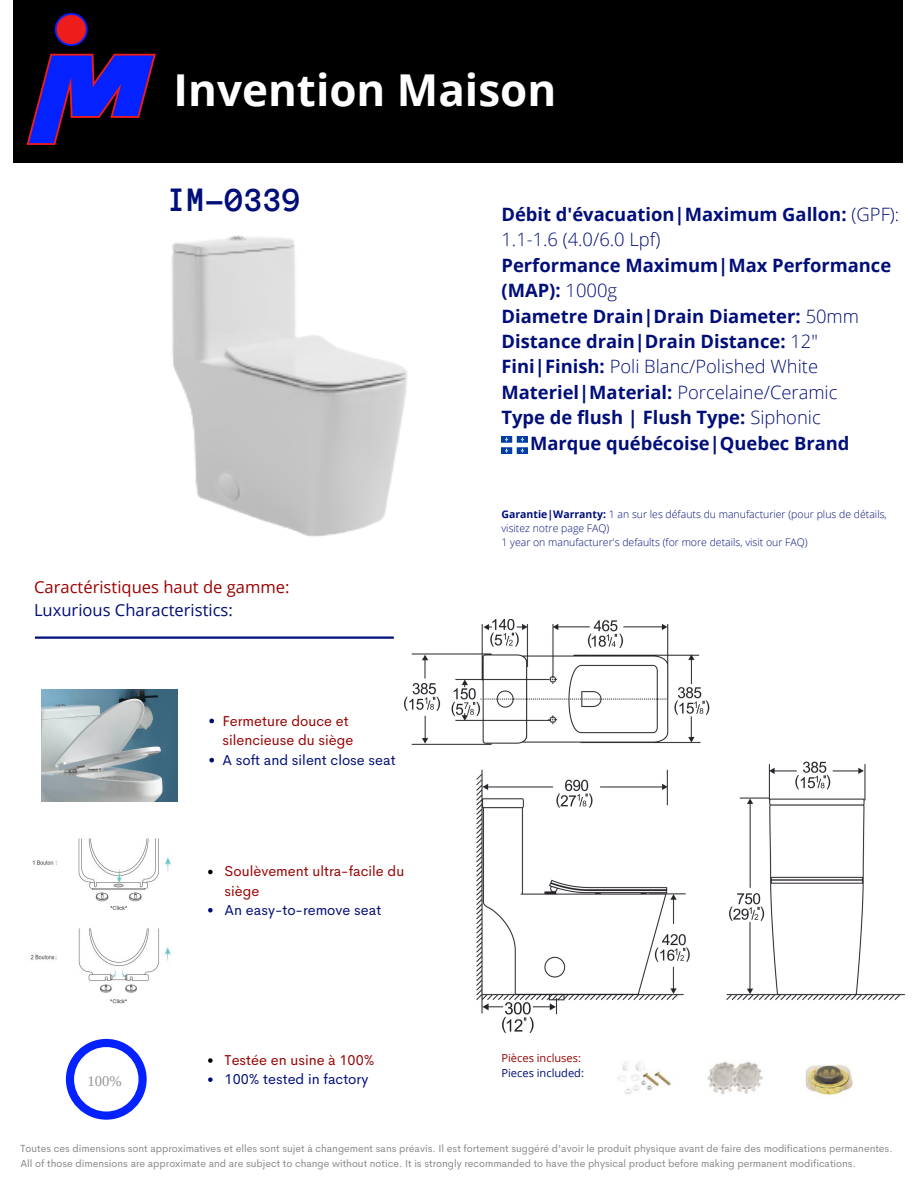
<style>
.page{position:relative;width:918px;height:1188px;background:#fff}
.page>*{position:absolute;margin:0;border:0;box-sizing:border-box;transform-origin:0 0}
.t1{font:700 43.95px "Open Sans";color:#fff}
.t2{font:700 35.1px "Anonymous Pro";color:#000e79}
.t3{font:700 18.45px/25.3px "Open Sans";color:#000e79}
.t4{font:300 18.45px "Open Sans";color:#000e79}
.t5{font:16.5px "Open Sans";color:#990202}
.t6{font:16.5px "Open Sans";color:#000e79}
.t7{font:14.7px "Liberation Serif";color:#939598}
.t8{font:14.4px/19.6px "Cerebri Sans";color:#990202}
.t9{font:14.4px "Cerebri Sans";color:#000e79}
.t10{font:11.1px "Open Sans";color:#990202}
.t11{font:11.1px "Open Sans";color:#000e79}
.t12{font:300 10.5px/14px "Open Sans";color:#000e79}
.t13{font:10.35px/14.4px "Cerebri Sans";color:#8a8988}
.s1{font-weight:300}
.s2{font-weight:700}
</style>
<div class="page">
<div style="left:14px;top:0;width:889px;height:162px;background:#000"></div>
<img style="left:41px;top:689px;width:136px;height:113px">
<img style="left:30px;top:838px;width:141px;height:166px">
<img style="left:618px;top:1061px;width:54px;height:33px">
<img style="left:707px;top:1061px;width:56px;height:33px">
<img style="left:805px;top:1064px;width:48px;height:31px">
<svg style="left:66px;top:1039px;width:81px;height:81px"></svg>
<img style="left:13px;top:0;width:751px;height:639px">
<img style="left:405px;top:620px;width:499px;height:413px">
<svg style="left:209px;top:719px;width:5px;height:4px"></svg>
<svg style="left:209px;top:758px;width:5px;height:4px"></svg>
<svg style="left:208px;top:870px;width:5px;height:4px"></svg>
<svg style="left:208px;top:908px;width:5px;height:4px"></svg>
<svg style="left:208px;top:1058px;width:5px;height:5px"></svg>
<svg style="left:208px;top:1077px;width:5px;height:5px"></svg>
<h1 class="t1" style="left:174px;top:59px;width:384px">Invention Maison</h1>
<h2 class="t2" style="left:168px;top:182px;width:135px">IM-0339</h2>
<h3 class="t5" style="left:34px;top:575px;width:257px">Caractéristiques haut de gamme:</h3>
<h3 class="t6" style="left:34px;top:598px;width:200px">Luxurious Characteristics:</h3>
<h3 class="t8" style="left:222px;top:711px;width:132px">Fermeture douce et silencieuse du siège</h3>
<h3 class="t9" style="left:222px;top:751px;width:175px">A soft and silent close seat</h3>
<h3 class="t7" style="left:87px;top:1072px;width:36px">100%</h3>
<h3 class="t8" style="left:225px;top:862px;width:181px;line-height:19.2px">Soulèvement ultra-facile du siège</h3>
<h3 class="t9" style="left:225px;top:900px;width:158px">An easy-to-remove seat</h3>
<h3 class="t8" style="left:225px;top:1050px;width:151px">Testée en usine à 100%</h3>
<h3 class="t9" style="left:225px;top:1070px;width:145px">100% tested in factory</h3>
<h3 class="t3" style="left:502px;top:201px;width:399px">Débit d'évacuation|Maximum Gallon: <span class="s1">(GPF):<br>1.1-1.6 (4.0/6.0 Lpf)</span></h3>
<h3 class="t3" style="left:502px;top:252px;width:391px">Performance Maximum|Max Performance</h3>
<h3 class="t3" style="left:502px;top:277px;width:117px">(MAP): <span class="s1">1000g</span></h3>
<h3 class="t3" style="left:502px;top:303px;width:359px">Diametre Drain|Drain Diameter: <span class="s1">50mm</span></h3>
<h3 class="t3" style="left:502px;top:328px;width:318px">Distance drain|Drain Distance: <span class="s1">12″</span></h3>
<h3 class="t4" style="left:502px;top:354px;width:318px"><span class="s2">Fini|Finish:</span> Poli Blanc/Polished White</h3>
<h3 class="t3" style="left:502px;top:379px;width:338px">Materiel|Material: <span class="s1">Porcelaine/Ceramic</span></h3>
<h3 class="t3" style="left:502px;top:404px;width:321px">Type de flush | Flush Type: <span class="s1">Siphonic</span></h3>
<h3 class="t3" style="left:530px;top:430px;width:321px">Marque québécoise|Quebec Brand</h3>
<p class="t12" style="left:502px;top:507px;width:387px"><span class="s2">Garantie|Warranty:</span> 1 an sur les défauts du manufacturier (pour plus de détails, visitez notre page FAQ)<br>1 year on manufacturer's defaults (for more details, visit our FAQ)</p>
<p class="t10" style="left:502px;top:1050px;width:81px">Pièces incluses:</p>
<p class="t11" style="left:502px;top:1065px;width:84px">Pieces included:</p>
<p class="t13" style="left:20px;top:1141px;width:874px">Toutes ces dimensions sont approximatives et elles sont sujet à changement sans préavis. Il est fortement suggéré d'avoir le produit physique avant de faire des modifications permanentes.<br>All of those dimensions are approximate and are subject to change without notice. It is strongly recommanded to have the physical product before making permanent modifications.</p>
</div>
